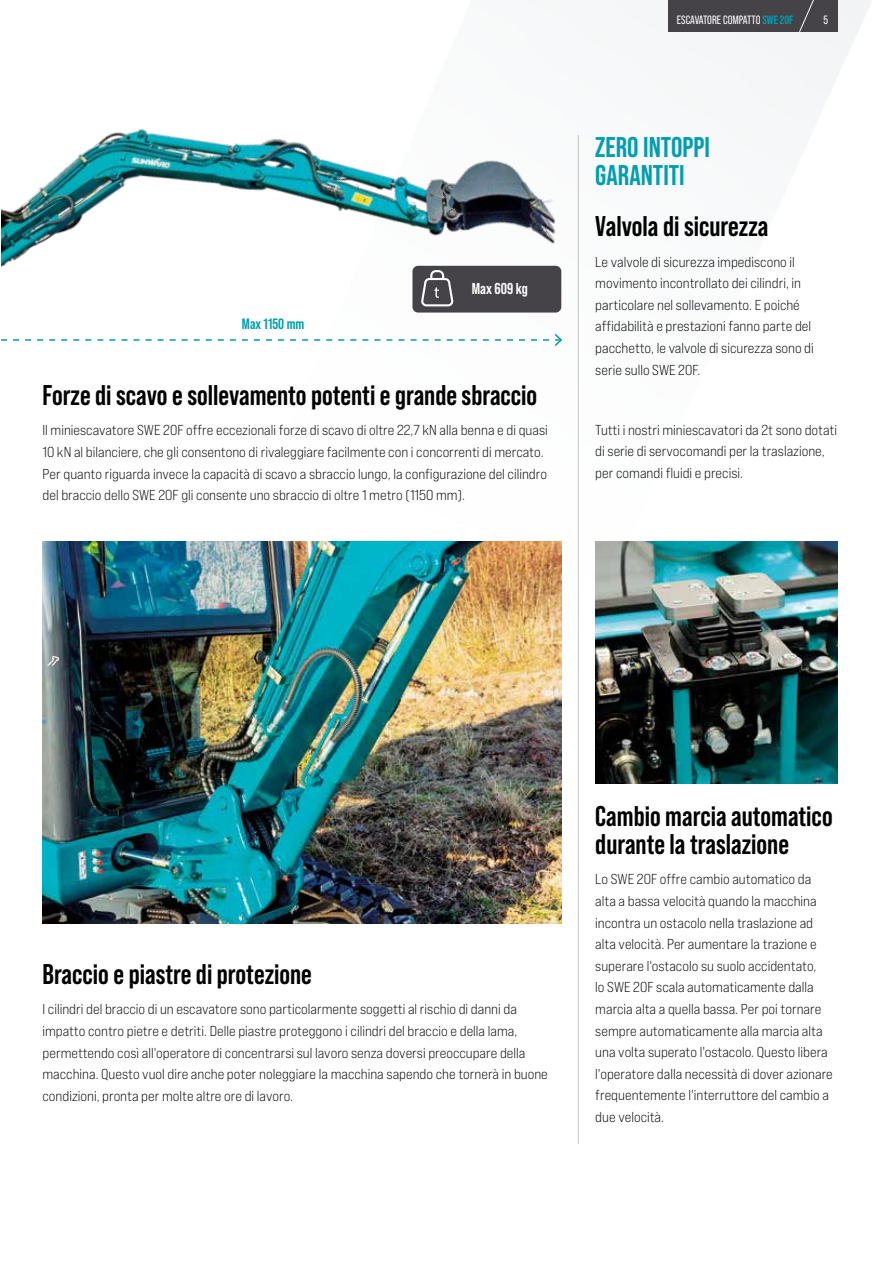
<style>
.page{position:relative;width:893px;height:1263px;background:#fff}
.page>*{position:absolute;margin:0;border:0;box-sizing:border-box;transform-origin:0 0}
.t1{font:700 28.5px/28.5px "Bebas Neue Pro";color:#000}
.t2{font:700 28.5px/28.5px "Bebas Neue Pro";color:#009eb0}
.t3{font:700 15.75px "Bebas Neue Pro";color:#fff}
.t4{font:700 15px "Bebas Neue Pro";color:#009eb0}
.t5{font:14.4px/21.6px "Bebas Neue Pro Exp Bk";color:#000}
.t6{font:12px "Bebas Neue Pro";color:#fff}
.s1{font-weight:700;color:#009eb0}
</style>
<div class="page">
<svg style="left:561px;top:0;width:311px;height:618px"></svg>
<div style="left:668px;top:0;width:170px;height:31px;background:#454348"></div>
<svg style="left:799px;top:0;width:23px;height:33px"></svg>
<img style="left:1px;top:94px;width:570px;height:230px">
<img style="left:43px;top:541px;width:518px;height:382px">
<svg style="left:47px;top:656px;width:12px;height:9px"></svg>
<svg style="left:1px;top:332px;width:562px;height:16px"></svg>
<div style="left:412px;top:266px;width:149px;height:47px;background:#454348;border-radius:6px"></div>
<svg style="left:422px;top:270px;width:32px;height:37px"></svg>
<img style="left:595px;top:541px;width:243px;height:242px">
<hr style="left:578px;top:135px;width:1px;height:1009px;background:#c6c6c6">
<p class="t4" style="left:242px;top:315px;width:64px">Max 1150 mm</p>
<p class="t3" style="left:472px;top:279px;width:58px">Max 609 kg</p>
<h1 class="t1" style="left:43px;top:381px;width:496px">Forze di scavo e sollevamento potenti e grande sbraccio</h1>
<p class="t5" style="left:43px;top:419px;width:507px">Il miniescavatore SWE 20F offre eccezionali forze di scavo di oltre 22,7 kN alla benna e di quasi 10 kN al bilanciere, che gli consentono di rivaleggiare facilmente con i concorrenti di mercato.<br>Per quanto riguarda invece la capacità di scavo a sbraccio lungo, la configurazione del cilindro del braccio dello SWE 20F gli consente uno sbraccio di oltre 1 metro (1150 mm).</p>
<p class="t6" style="left:677px;top:14px;width:118px">ESCAVATORE COMPATTO <span class="s1">SWE 20F</span></p>
<p class="t6" style="left:823px;top:13px;width:6px">5</p>
<h1 class="t2" style="left:595px;top:132px;width:116px">ZERO INTOPPI<br>GARANTITI</h1>
<h1 class="t1" style="left:595px;top:212px;width:175px">Valvola di sicurezza</h1>
<p class="t5" style="left:595px;top:250px;width:220px">Le valvole di sicurezza impediscono il movimento incontrollato dei cilindri, in particolare nel sollevamento. E poiché affidabilità e prestazioni fanno parte del pacchetto, le valvole di sicurezza sono di serie sullo SWE 20F.</p>
<p class="t5" style="left:595px;top:419px;width:243px">Tutti i nostri miniescavatori da 2t sono dotati di serie di servocomandi per la traslazione, per comandi fluidi e precisi.</p>
<h1 class="t1" style="left:43px;top:960px;width:271px">Braccio e piastre di protezione</h1>
<p class="t5" style="left:43px;top:998px;width:507px">I cilindri del braccio di un escavatore sono particolarmente soggetti al rischio di danni da impatto contro pietre e detriti. Delle piastre proteggono i cilindri del braccio e della lama, permettendo così all'operatore di concentrarsi sul lavoro senza doversi preoccupare della macchina. Questo vuol dire anche poter noleggiare la macchina sapendo che tornerà in buone condizioni, pronta per molte altre ore di lavoro.</p>
<h1 class="t1" style="left:595px;top:801px;width:239px">Cambio marcia automatico durante la traslazione</h1>
<p class="t5" style="left:595px;top:868px;width:239px">Lo SWE 20F offre cambio automatico da alta a bassa velocità quando la macchina incontra un ostacolo nella traslazione ad alta velocità. Per aumentare la trazione e superare l'ostacolo su suolo accidentato,<br>lo SWE 20F scala automaticamente dalla marcia alta a quella bassa. Per poi tornare sempre automaticamente alla marcia alta una volta superato l'ostacolo. Questo libera l'operatore dalla necessità di dover azionare frequentemente l'interruttore del cambio a due velocità.</p>
</div>
